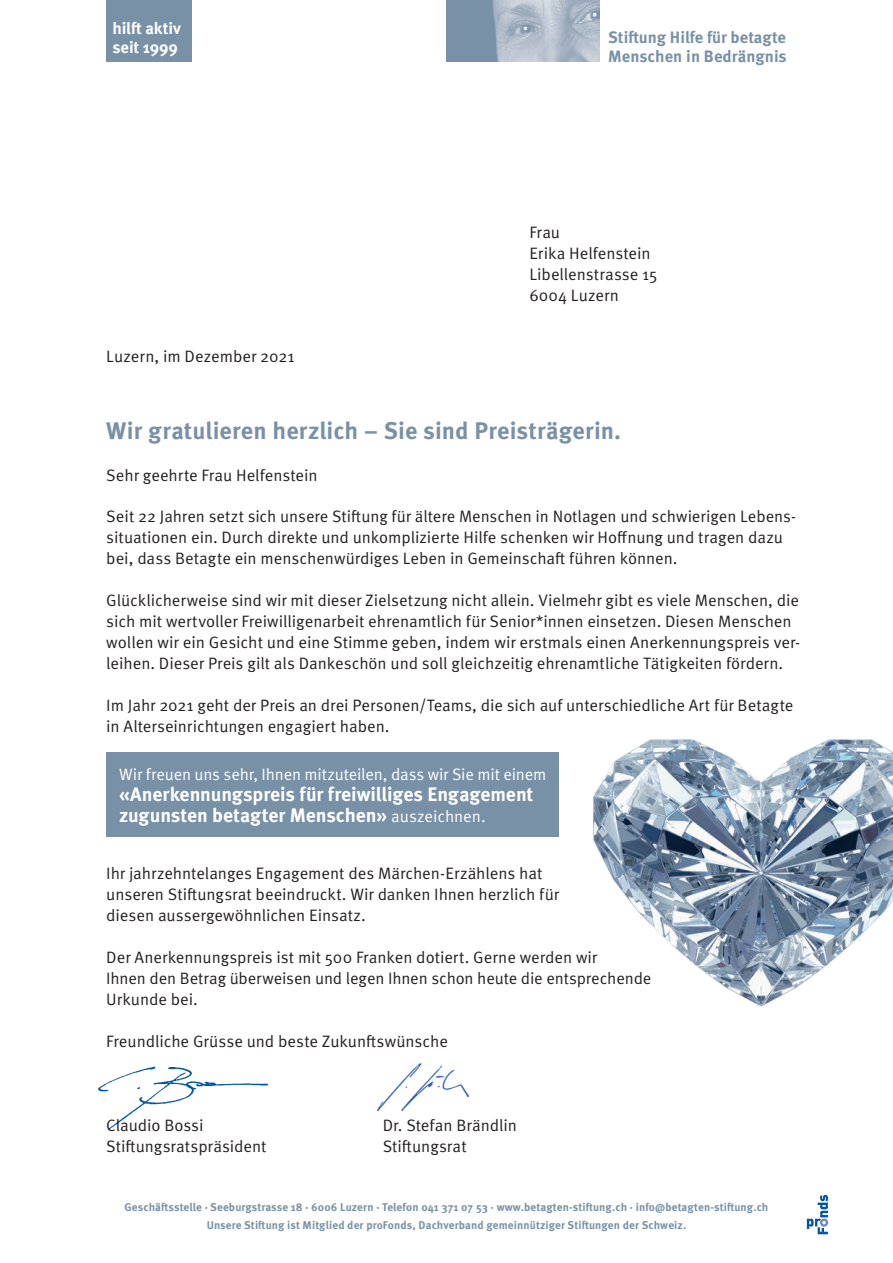
<style>
.page{position:relative;width:893px;height:1263px;background:#fff}
.page>*{position:absolute;margin:0;border:0;box-sizing:border-box;transform-origin:0 0}
.Grundtext{font:700 24px "Meta Pro";letter-spacing:.005em;color:#7991a7}
.t1{font:700 19.5px/21px "Meta Pro";letter-spacing:-.005em;color:#fff}
.Grundtext-2{font:16.5px/21px "Meta Pro Norm";letter-spacing:-.005em;color:#231f20}
.t2{font:16.5px "Meta Pro Norm";letter-spacing:-.01em;color:#fff}
.t3{font:700 16.5px "Meta Pro";color:#7991a7}
.t4{font:700 16.5px "Meta Pro";letter-spacing:-.005em;color:#fff}
.Adresse{font:700 11.25px "Meta Pro";letter-spacing:.01em;color:#7991a7}
.s1{font-family:"Meta Pro Norm";font-weight:400;font-size:16.5px}
</style>
<div class="page">
<div style="left:106px;top:753px;width:453px;height:84px;background:#7991a7"></div>
<img style="left:378px;top:1063px;width:90px;height:48px">
<img style="left:98px;top:1066px;width:170px;height:64px">
<div style="left:106px;top:0;width:85px;height:62px;background:#7991a7"></div>
<img style="left:447px;top:0;width:153px;height:62px">
<svg style="left:807px;top:1195px;width:21px;height:39px"></svg>
<img style="left:594px;top:740px;width:299px;height:265px">
<p class="t4" style="left:112px;top:16px;width:70px">hilft aktiv</p>
<p class="t4" style="left:112px;top:35px;width:67px">seit 1999</p>
<p class="Grundtext-2" style="left:106px;top:345px;width:190px">Luzern, im Dezember 2021</p>
<p class="t3" style="left:608px;top:24px;width:180px">Stiftung Hilfe für betagte</p>
<p class="t3" style="left:608px;top:43px;width:180px">Menschen in Bedrängnis</p>
<p class="Grundtext-2" style="left:529px;top:221px;width:129px">Frau<br>Erika Helfenstein<br>Libellenstrasse 15<br>6004 Luzern</p>
<p class="Grundtext" style="left:106px;top:411px;width:516px">Wir gratulieren herzlich – Sie sind Preisträgerin.</p>
<p class="Grundtext-2" style="left:106px;top:463px;width:213px">Sehr geehrte Frau Helfenstein</p>
<p class="Grundtext-2" style="left:106px;top:505px;width:691px">Seit 22 Jahren setzt sich unsere Stiftung für ältere Menschen in Notlagen und schwierigen Lebens&shy;situationen ein. Durch direkte und unkomplizierte Hilfe schenken wir Hoffnung und tragen dazu bei, dass Betagte ein menschenwürdiges Leben in Gemeinschaft führen können.</p>
<p class="Grundtext-2" style="left:106px;top:589px;width:695px">Glücklicherweise sind wir mit dieser Zielsetzung nicht allein. Vielmehr gibt es viele Menschen, die sich mit wertvoller Freiwilligenarbeit ehrenamtlich für Senior*innen einsetzen. Diesen Menschen wollen wir ein Gesicht und eine Stimme geben, indem wir erstmals einen Anerkennungspreis ver&shy;leihen. Dieser Preis gilt als Dankeschön und soll gleichzeitig ehrenamtliche Tätigkeiten fördern.</p>
<p class="Grundtext-2" style="left:106px;top:694px;width:689px">Im Jahr 2021 geht der Preis an drei Personen/Teams, die sich auf unterschiedliche Art für Betagte in Alterseinrichtungen engagiert haben.</p>
<p class="t2" style="left:119px;top:762px;width:429px">Wir freuen uns sehr, Ihnen mitzuteilen, dass wir Sie mit einem</p>
<p class="t1" style="left:119px;top:782px;width:416px">«Anerkennungspreis für freiwilliges Engagement zugunsten betagter Menschen» <span class="s1">auszeichnen.</span></p>
<p class="Grundtext-2" style="left:106px;top:862px;width:454px">Ihr jahrzehntelanges Engagement des Märchen-Erzählens hat unseren Stiftungsrat beeindruckt. Wir danken Ihnen herzlich für diesen aussergewöhnlichen Einsatz.</p>
<p class="Grundtext-2" style="left:106px;top:946px;width:546px">Der Anerkennungspreis ist mit 500 Franken dotiert. Gerne werden wir<br>Ihnen den Betrag überweisen und legen Ihnen schon heute die entsprechende<br>Urkunde bei.</p>
<p class="Grundtext-2" style="left:106px;top:1030px;width:343px">Freundliche Grüsse und beste Zukunftswünsche</p>
<p class="Grundtext-2" style="left:106px;top:1114px;width:99px">Claudio Bossi</p>
<p class="Grundtext-2" style="left:383px;top:1114px;width:136px">Dr. Stefan Brändlin</p>
<p class="Grundtext-2" style="left:106px;top:1135px;width:162px">Stiftungsratspräsident</p>
<p class="Grundtext-2" style="left:383px;top:1135px;width:85px">Stiftungsrat</p>
<p class="Adresse" style="left:125px;top:1198px;width:645px">Geschäftsstelle · Seeburgstrasse 18 · 6006 Luzern · Telefon 041 371 07 53 · www.betagten-stiftung.ch · info@betagten-stiftung.ch</p>
<p class="Adresse" style="left:207px;top:1216px;width:481px">Unsere Stiftung ist Mitglied der proFonds, Dachverband gemeinnütziger Stiftungen der Schweiz.</p>
</div>
